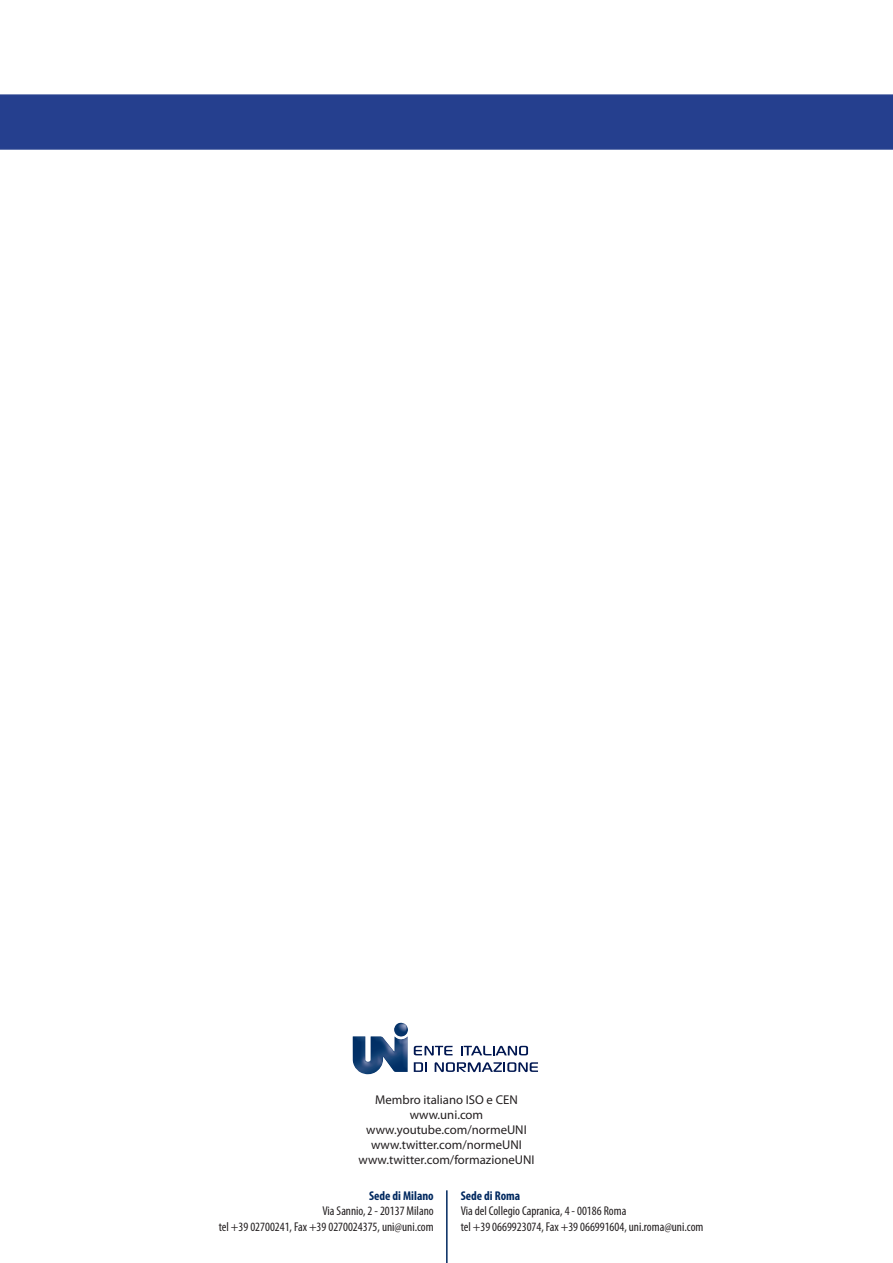
<style>
.page{position:relative;width:893px;height:1263px;background:#fff}
.page>*{position:absolute;margin:0;border:0;box-sizing:border-box;transform-origin:0 0}
.t1{font:condensed 12.75px "Myriad Pro";color:#231f20}
.t2{font:12.75px "Myriad Pro";color:#231f20}
.t3{font:700 condensed 12.75px "Myriad Pro";color:#00285f}
</style>
<div class="page">
<div style="left:0;top:94px;width:893px;height:56px;background:#253f8e"></div>
<hr style="left:446px;top:1190px;width:2px;height:73px;background:#00285f">
<svg style="left:414px;top:1046px;width:39px;height:9px"></svg>
<svg style="left:461px;top:1046px;width:67px;height:9px"></svg>
<svg style="left:414px;top:1062px;width:13px;height:10px"></svg>
<svg style="left:435px;top:1062px;width:103px;height:10px"></svg>
<img style="left:353px;top:1023px;width:55px;height:51px">
<p class="t2" style="left:375px;top:1091px;width:144px">Membro italiano ISO e CEN</p>
<p class="t2" style="left:410px;top:1106px;width:75px">www.uni.com</p>
<p class="t2" style="left:366px;top:1121px;width:162px">www.youtube.com/normeUNI</p>
<p class="t2" style="left:371px;top:1136px;width:152px">www.twitter.com/normeUNI</p>
<p class="t2" style="left:358px;top:1151px;width:177px">www.twitter.com/formazioneUNI</p>
<p class="t3" style="left:369px;top:1188px;width:66px">Sede di Milano</p>
<p class="t1" style="left:323px;top:1203px;width:113px">Via Sannio, 2 - 20137 Milano</p>
<p class="t1" style="left:219px;top:1218px;width:216px">tel +39 02700241, Fax +39 0270024375, uni@uni.com</p>
<p class="t3" style="left:461px;top:1188px;width:61px">Sede di Roma</p>
<p class="t1" style="left:461px;top:1203px;width:167px">Via del Collegio Capranica, 4 - 00186 Roma</p>
<p class="t1" style="left:461px;top:1218px;width:244px">tel +39 0669923074, Fax +39 066991604, uni.roma@uni.com</p>
</div>
